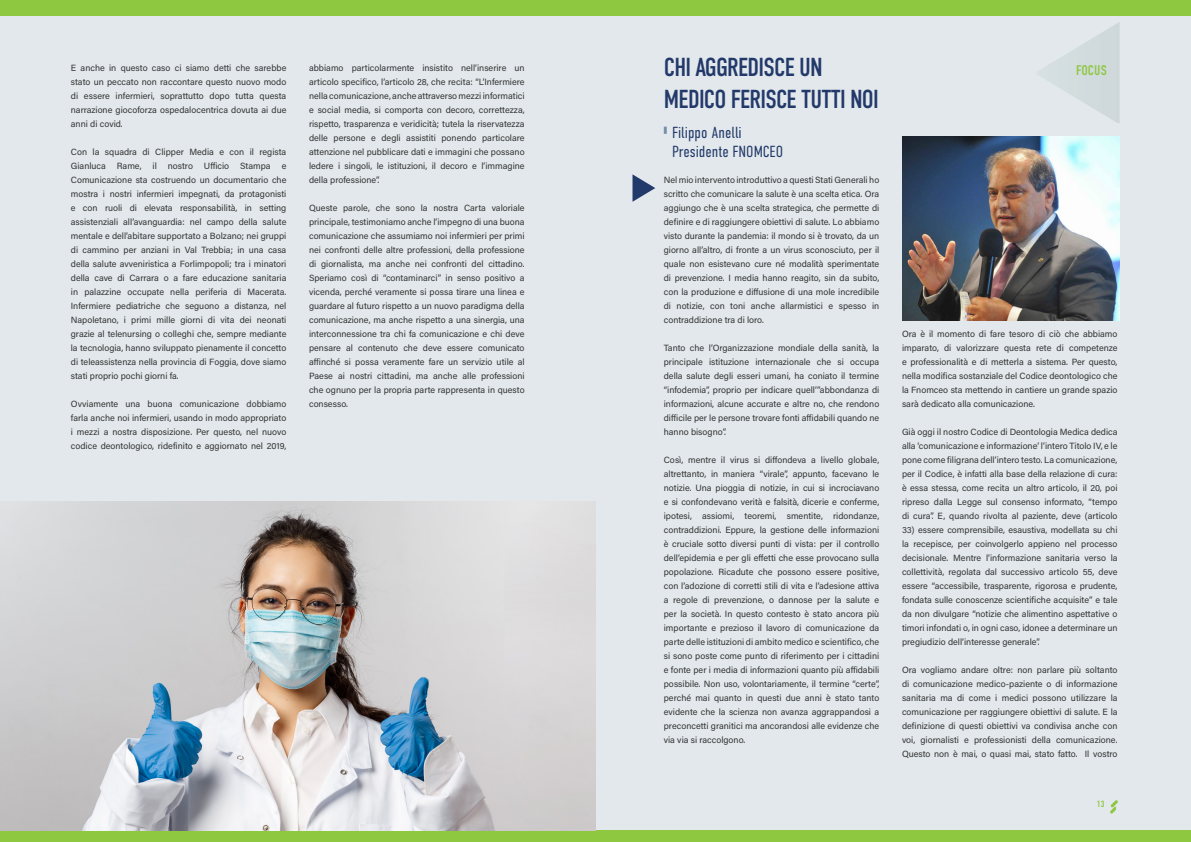
<style>
.page{position:relative;width:1191px;height:842px;background:#e2e8eb}
.page>*{position:absolute;margin:0;border:0;box-sizing:border-box;transform-origin:0 0}
.t1{font:26px/31.2px "DIN Condensed";letter-spacing:-.03em;color:#22396a}
.t2{font:300 16px "DIN Condensed";color:#22396a}
.t3{font:14px "DIN Condensed";letter-spacing:.01em;color:#8ec740}
.t4{font:9px/14px "Acumin Pro";color:#333;text-align:justify}
.t5{font:9px "DIN Condensed";color:#8ec740}
</style>
<div class="page">
<svg style="left:1110px;top:800px;width:8px;height:13px"></svg>
<div style="left:0;top:0;width:1191px;height:15px;background:#8ec740"></div>
<div style="left:0;top:831px;width:1191px;height:11px;background:#8ec740"></div>
<svg style="left:1039px;top:23px;width:80px;height:100px"></svg>
<svg style="left:664px;top:127px;width:3px;height:7px"></svg>
<svg style="left:632px;top:174px;width:23px;height:28px"></svg>
<img style="left:0;top:502px;width:595px;height:328px">
<img style="left:902px;top:136px;width:217px;height:185px">
<p class="t4" style="left:71px;top:60px;width:217px">E anche in questo caso ci siamo detti che sarebbe stato un peccato non raccontare questo nuovo modo di essere infermieri, soprattutto dopo tutta questa narrazione giocoforza ospedalocentrica dovuta ai due anni di covid.</p>
<p class="t4" style="left:71px;top:144px;width:217px">Con la squadra di Clipper Media e con il regista Gianluca Rame, il nostro Ufficio Stampa e Comunicazione sta costruendo un documentario che mostra i nostri infermieri impegnati, da protagonisti e con ruoli di elevata responsabilità, in setting assistenziali all’avanguardia: nel campo della salute mentale e dell’abitare supportato a Bolzano; nei gruppi di cammino per anziani in Val Trebbia; in una casa della salute avveniristica a Forlimpopoli; tra i minatori della cave di Carrara o a fare educazione sanitaria in palazzine occupate nella periferia di Macerata.<br>Infermiere pediatriche che seguono a distanza, nel Napoletano, i primi mille giorni di vita dei neonati grazie al telenursing o colleghi che, sempre mediante la tecnologia, hanno sviluppato pienamente il concetto di teleassistenza nella provincia di Foggia, dove siamo stati proprio pochi giorni fa.</p>
<p class="t4" style="left:71px;top:396px;width:217px">Ovviamente una buona comunicazione dobbiamo farla anche noi infermieri, usando in modo appropriato i mezzi a nostra disposizione. Per questo, nel nuovo codice deontologico, ridefinito e aggiornato nel 2019,</p>
<p class="t4" style="left:309px;top:60px;width:217px">abbiamo particolarmente insistito nell’inserire un articolo specifico, l’articolo 28, che recita: “L’Infermiere nella comunicazione, anche attraverso mezzi informatici e social media, si comporta con decoro, correttezza, rispetto, trasparenza e veridicità; tutela la riservatezza delle persone e degli assistiti ponendo particolare attenzione nel pubblicare dati e immagini che possano ledere i singoli, le istituzioni, il decoro e l’immagine della professione”.</p>
<p class="t4" style="left:309px;top:200px;width:217px">Queste parole, che sono la nostra Carta valoriale principale, testimoniamo anche l’impegno di una buona comunicazione che assumiamo noi infermieri per primi nei confronti delle altre professioni, della professione di giornalista, ma anche nei confronti del cittadino.<br>Speriamo così di “contaminarci” in senso positivo a vicenda, perché veramente si possa tirare una linea e guardare al futuro rispetto a un nuovo paradigma della comunicazione, ma anche rispetto a una sinergia, una interconnessione tra chi fa comunicazione e chi deve pensare al contenuto che deve essere comunicato affinché si possa veramente fare un servizio utile al Paese ai nostri cittadini, ma anche alle professioni che ognuno per la propria parte rappresenta in questo consesso.</p>
<p class="t1" style="left:664px;top:52px;width:216px">CHI AGGREDISCE UN<br>MEDICO FERISCE TUTTI NOI</p>
<p class="t2" style="left:672px;top:123px;width:71px">Filippo Anelli</p>
<p class="t2" style="left:672px;top:142px;width:112px">Presidente FNOMCEO</p>
<p class="t4" style="left:664px;top:172px;width:217px">Nel mio intervento introduttivo a questi Stati Generali ho scritto che comunicare la salute è una scelta etica. Ora aggiungo che è una scelta strategica, che permette di definire e di raggiungere obiettivi di salute. Lo abbiamo visto durante la pandemia: il mondo si è trovato, da un giorno all’altro, di fronte a un virus sconosciuto, per il quale non esistevano cure né modalità sperimentate di prevenzione. I media hanno reagito, sin da subito, con la produzione e diffusione di una mole incredibile di notizie, con toni anche allarmistici e spesso in contraddizione tra di loro.</p>
<p class="t4" style="left:664px;top:340px;width:217px">Tanto che l’Organizzazione mondiale della sanità, la principale istituzione internazionale che si occupa della salute degli esseri umani, ha coniato il termine “infodemia”, proprio per indicare quell’”abbondanza di informazioni, alcune accurate e altre no, che rendono difficile per le persone trovare fonti affidabili quando ne hanno bisogno”.</p>
<p class="t4" style="left:664px;top:452px;width:217px">Così, mentre il virus si diffondeva a livello globale, altrettanto, in maniera “virale”, appunto, facevano le notizie. Una pioggia di notizie, in cui si incrociavano e si confondevano verità e falsità, dicerie e conferme, ipotesi, assiomi, teoremi, smentite, ridondanze, contraddizioni. Eppure, la gestione delle informazioni è cruciale sotto diversi punti di vista: per il controllo dell’epidemia e per gli effetti che esse provocano sulla popolazione. Ricadute che possono essere positive, con l’adozione di corretti stili di vita e l’adesione attiva a regole di prevenzione, o dannose per la salute e per la società. In questo contesto è stato ancora più importante e prezioso il lavoro di comunicazione da parte delle istituzioni di ambito medico e scientifico, che si sono poste come punto di riferimento per i cittadini e fonte per i media di informazioni quanto più affidabili possibile. Non uso, volontariamente, il termine “certe”, perché mai quanto in questi due anni è stato tanto evidente che la scienza non avanza aggrappandosi a preconcetti granitici ma ancorandosi alle evidenze che via via si raccolgono.</p>
<h3 class="t3" style="left:1076px;top:62px;width:32px">FOCUS</h3>
<p class="t4" style="left:902px;top:326px;width:217px">Ora è il momento di fare tesoro di ciò che abbiamo imparato, di valorizzare questa rete di competenze e professionalità e di metterla a sistema. Per questo, nella modifica sostanziale del Codice deontologico che la Fnomceo sta mettendo in cantiere un grande spazio sarà dedicato alla comunicazione.</p>
<p class="t4" style="left:902px;top:424px;width:217px">Già oggi il nostro Codice di Deontologia Medica dedica alla ‘comunicazione e informazione’ l’intero Titolo IV, e le pone come filigrana dell’intero testo. La comunicazione, per il Codice, è infatti alla base della relazione di cura: è essa stessa, come recita un altro articolo, il 20, poi ripreso dalla Legge sul consenso informato, “tempo di cura”. E, quando rivolta al paziente, deve (articolo</p>
<p class="t4" style="left:902px;top:522px;width:217px">33) essere comprensibile, esaustiva, modellata su chi la recepisce, per coinvolgerlo appieno nel processo decisionale. Mentre l’informazione sanitaria verso la collettività, regolata dal successivo articolo 55, deve essere “accessibile, trasparente, rigorosa e prudente, fondata sulle conoscenze scientifiche acquisite” e tale da non divulgare “notizie che alimentino aspettative o timori infondati o, in ogni caso, idonee a determinare un pregiudizio dell’interesse generale”.</p>
<p class="t4" style="left:902px;top:662px;width:217px">Ora vogliamo andare oltre: non parlare più soltanto di comunicazione medico-paziente o di informazione sanitaria ma di come i medici possono utilizzare la comunicazione per raggiungere obiettivi di salute. E la definizione di questi obiettivi va condivisa anche con voi, giornalisti e professionisti della comunicazione.<br>Questo non è mai, o quasi mai, stato fatto. Il vostro</p>
<p class="t5" style="left:1097px;top:798px;width:9px">13</p>
</div>
